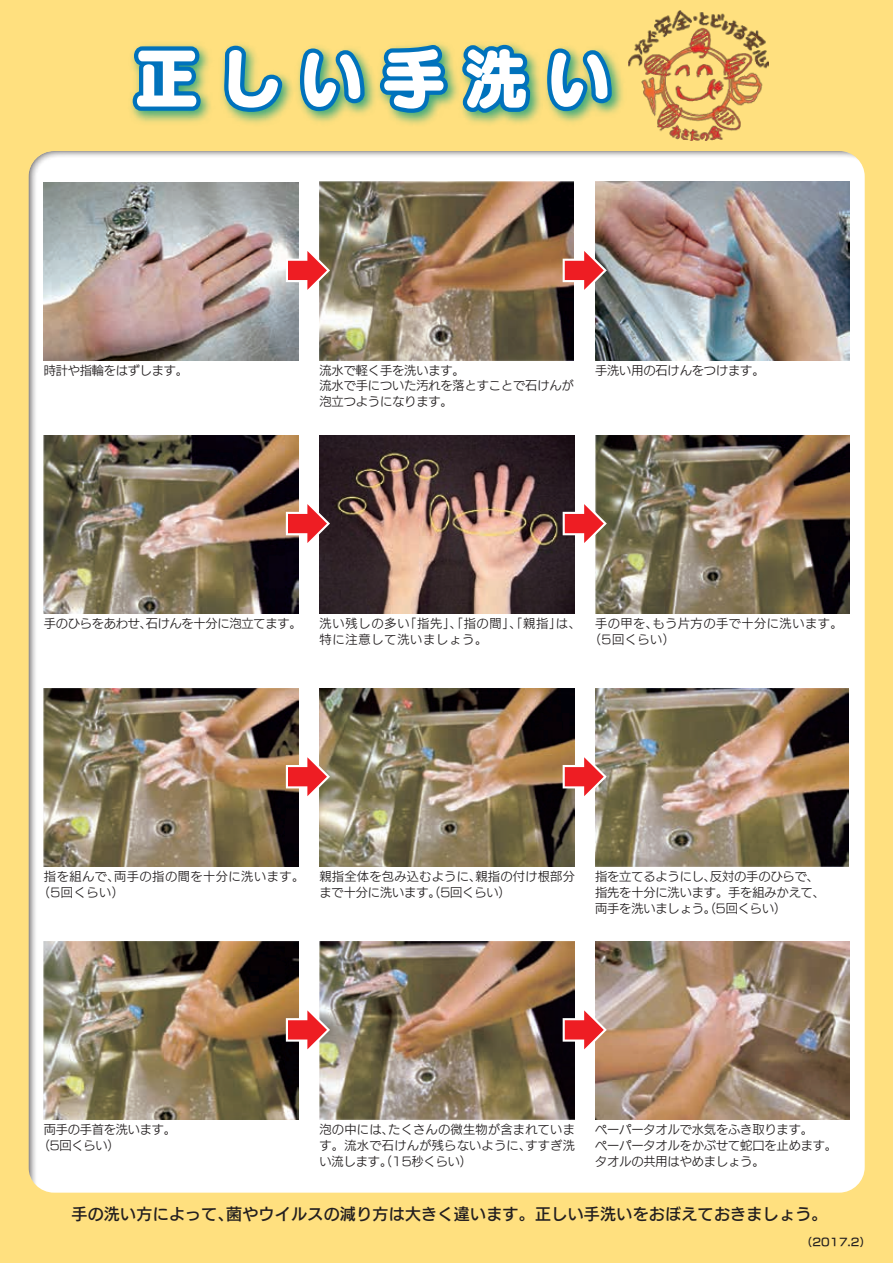
<style>
.page{position:relative;width:893px;height:1263px;background:#ffe07f}
.page>*{position:absolute;margin:0;border:0;box-sizing:border-box;transform-origin:0 0}
.t1{font:65.85px "Seurat Pro EB";letter-spacing:.25em;color:#fff}
.t2{font:15.9px "New Rodin Pro DB";letter-spacing:.02em;color:#231f20}
.t3{font:12.15px/15.9px "New Rodin Pro M";letter-spacing:-.01em;color:#231f20}
.t4{font:12.15px/15.9px "New Rodin Pro M";letter-spacing:.04em;color:#231f20}
.t5{font:12.15px/15.9px "New Rodin Pro M";letter-spacing:.02em;color:#231f20}
.t6{font:12.15px/15.9px "New Rodin Pro M";letter-spacing:.06em;color:#231f20}
.t7{font:10.65px "New Rodin Pro DB";color:#231f20}
</style>
<div class="page">
<div style="left:29px;top:151px;width:836px;height:1042px;background:#fff"></div>
<img style="left:134px;top:49px;width:489px;height:76px">
<svg style="left:130px;top:44px;width:75px;height:71px;background:#3d91a3"></svg>
<svg style="left:376px;top:42px;width:158px;height:76px"></svg>
<svg style="left:543px;top:47px;width:73px;height:68px"></svg>
<img style="left:628px;top:10px;width:140px;height:130px">
<img style="left:44px;top:182px;width:176px;height:178px">
<img style="left:369px;top:182px;width:205px;height:178px">
<img style="left:595px;top:182px;width:254px;height:178px">
<svg style="left:560px;top:241px;width:50px;height:59px;background:#bb817e"></svg>
<img style="left:220px;top:44px;width:149px;height:366px">
<img style="left:44px;top:435px;width:254px;height:179px">
<img style="left:319px;top:435px;width:255px;height:179px">
<img style="left:595px;top:435px;width:254px;height:179px">
<svg style="left:560px;top:494px;width:50px;height:59px;background:#ab726d"></svg>
<svg style="left:284px;top:494px;width:49px;height:59px;background:#a36566"></svg>
<img style="left:44px;top:688px;width:254px;height:179px">
<img style="left:319px;top:688px;width:255px;height:179px">
<img style="left:595px;top:688px;width:254px;height:179px">
<svg style="left:560px;top:747px;width:50px;height:59px;background:#c78a7f"></svg>
<svg style="left:284px;top:747px;width:49px;height:59px;background:#c28378"></svg>
<img style="left:44px;top:941px;width:254px;height:179px">
<img style="left:319px;top:941px;width:255px;height:178px">
<img style="left:595px;top:941px;width:254px;height:179px">
<svg style="left:560px;top:1000px;width:50px;height:59px;background:#ba7b79"></svg>
<svg style="left:284px;top:1000px;width:49px;height:59px;background:#c98e84"></svg>
<h1 class="t1" style="left:134px;top:33px;width:479px">正しい手洗い</h1>
<p class="t3" style="left:44px;top:361px;width:146px">時計や指輪をはずします。</p>
<p class="t3" style="left:319px;top:361px;width:256px">流水で軽く手を洗います。<br>流水で手についた汚れを落とすことで石けんが泡立つようになります。</p>
<p class="t3" style="left:595px;top:361px;width:171px">手洗い用の石けんをつけます。</p>
<p class="t3" style="left:44px;top:614px;width:259px">手のひらをあわせ、石けんを十分に泡立てます。</p>
<p class="t6" style="left:319px;top:614px;width:263px">洗い残しの多い「指先」、「指の間」、「親指」は、特に注意して洗いましょう。</p>
<p class="t4" style="left:589px;top:614px;width:255px;text-indent:6px">手の甲を、もう片方の手で十分に洗います。（5回くらい）</p>
<p class="t4" style="left:38px;top:867px;width:268px;text-indent:6px">指を組んで、両手の指の間を十分に洗います。（5回くらい）</p>
<p class="t5" style="left:319px;top:867px;width:257px">親指全体を包み込むように、親指の付け根部分まで十分に洗います。（5回くらい）</p>
<p class="t3" style="left:595px;top:867px;width:232px">指を立てるようにし、反対の手のひらで、指先を十分に洗います。手を組みかえて、両手を洗いましょう。（5回くらい）</p>
<p class="t3" style="left:38px;top:1120px;width:140px;text-indent:6px">両手の手首を洗います。（5回くらい）</p>
<p class="t3" style="left:319px;top:1120px;width:257px;text-align:justify">泡の中には、たくさんの微生物が含まれています。流水で石けんが残らないように、すすぎ洗い流します。（15秒くらい）</p>
<h2 class="t2" style="left:71px;top:1200px;width:758px">手の洗い方によって、菌やウイルスの減り方は大きく違います。正しい手洗いをおぼえておきましょう。</h2>
<p class="t3" style="left:595px;top:1120px;width:244px">ペーパータオルで水気をふき取ります。<br>ペーパータオルをかぶせて蛇口を止めます。タオルの共用はやめましょう。</p>
<p class="t7" style="left:801px;top:1232px;width:70px">（2017.2）</p>
</div>
